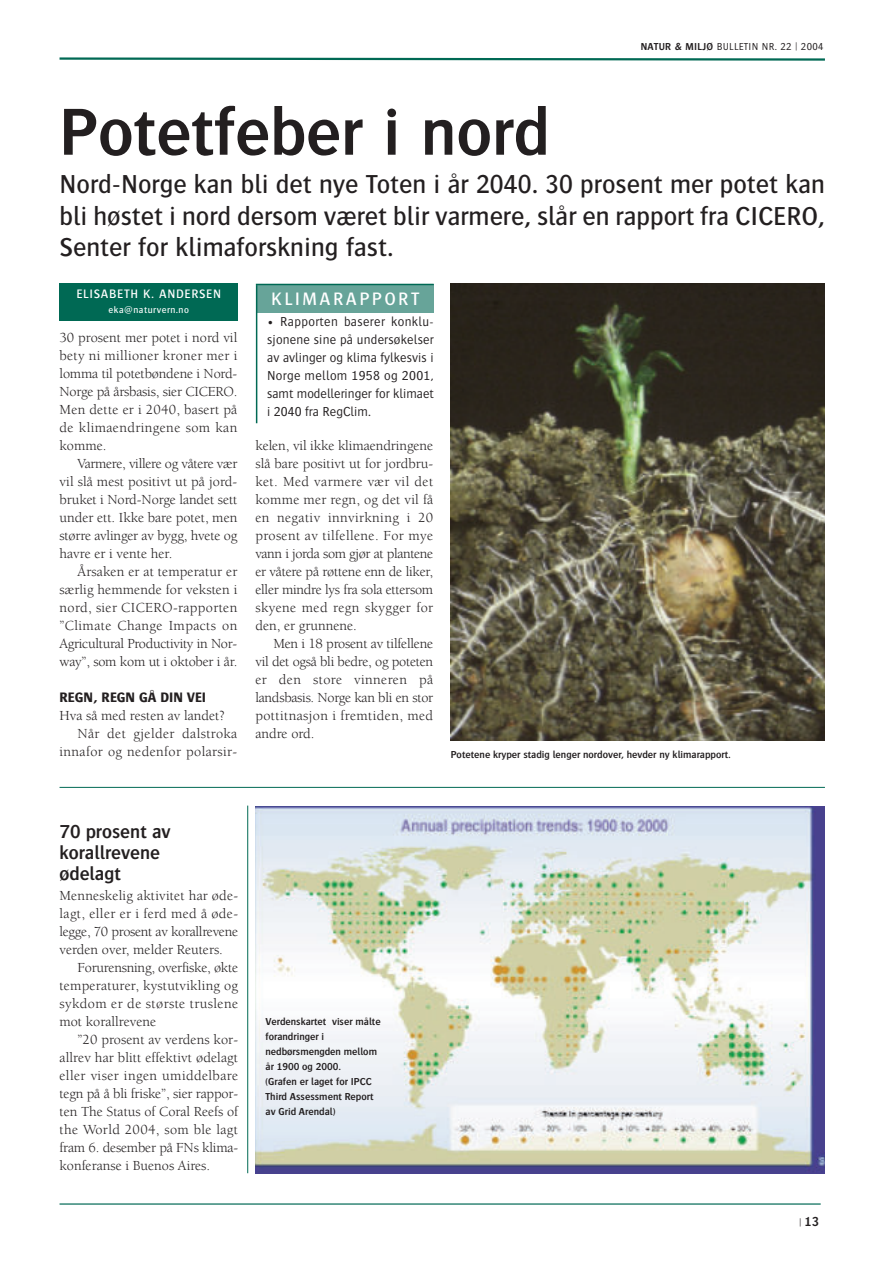
<style>
.page{position:relative;width:893px;height:1263px;background:#fff}
.page>*{position:absolute;margin:0;border:0;box-sizing:border-box;transform-origin:0 0}
.t1{font:600 69px "Bosis";color:#231f20}
.t2{font:500 27px/31.5px "Bosis";color:#231f20;text-align:justify}
.t3{font:600 19.5px/21px "Bosis";color:#231f20}
.t4{font:500 18.75px "Bosis";letter-spacing:.13em;color:#fff}
.t5{font:14.25px/18px "Berkeley";color:#231f20;text-align:justify}
.t6{font:14.25px "Berkeley";letter-spacing:.025em;color:#231f20}
.t7{font:700 14.25px "Bosis";color:#231f20}
.t8{font:300 13.5px/18px "Bosis";color:#231f20;text-align:justify}
.t9{font:600 13.5px "Bosis";color:#231f20}
.t10{font:500 12.75px "Bosis";letter-spacing:.05em;color:#fff}
.t11{font:600 10.5px/15px "Bosis";color:#231f20}
.t12{font:300 10.5px "Bosis";letter-spacing:.025em;color:#231f20}
.t13{font:500 9.75px "Bosis";letter-spacing:.05em;color:#fff}
.s1{font-weight:600}
.s2{font-size:10.5px}
</style>
<div class="page">
<svg style="left:59px;top:57px;width:766px;height:4px"></svg>
<hr style="left:60px;top:1203px;width:761px;height:1px;background:#006954">
<div style="left:60px;top:283px;width:178px;height:37px;background:#006954"></div>
<div style="left:257px;top:284px;width:177px;height:28px;background:#67a499"></div>
<hr style="left:256px;top:285px;width:1px;height:138px;background:#006954">
<hr style="left:256px;top:284px;width:178px;height:1px;background:#006954">
<img style="left:451px;top:284px;width:374px;height:457px">
<hr style="left:60px;top:787px;width:765px;height:1px;background:#006954">
<img style="left:255px;top:806px;width:570px;height:367px">
<hr style="left:247px;top:805px;width:1px;height:368px;background:#006954">
<p class="t12" style="left:641px;top:41px;width:184px"><span class="s1">NATUR &amp; MILJØ</span> BULLETIN NR. 22 | 2004</p>
<h1 class="t1" style="left:60px;top:97px;width:491px">Potetfeber i nord</h1>
<h2 class="t2" style="left:60px;top:170px;width:767px">Nord-Norge kan bli det nye Toten i år 2040. 30 prosent mer potet kan bli høstet i nord dersom været blir varmere, slår en rapport fra CICERO, Senter for klimaforskning fast.</h2>
<p class="t10" style="left:76px;top:289px;width:146px">ELISABETH K. ANDERSEN</p>
<p class="t13" style="left:109px;top:306px;width:82px">eka@naturvern.no</p>
<h3 class="t4" style="left:271px;top:291px;width:150px">KLIMARAPPORT</h3>
<p class="t8" style="left:267px;top:312px;width:168px">• Rapporten baserer kon klu - sjonene sine på undersøkelser av avlinger og klima fylkesvis i Norge mellom 1958 og 2001, samt modelleringer for klimaet i 2040 fra RegClim.</p>
<p class="t5" style="left:60px;top:329px;width:179px">30 prosent mer potet i nord vil bety ni millioner kroner mer i lomma til potetbøndene i Nord-Norge på årsbasis, sier CICERO.<br>Men dette er i 2040, basert på de klimaendringene som kan komme.</p>
<p class="t5" style="left:60px;top:455px;width:179px;text-indent:18px">Varmere, villere og våtere vær vil slå mest positivt ut på jord - bruket i Nord-Norge landet sett under ett. Ikke bare potet, men større avlinger av bygg, hvete og havre er i vente her.</p>
<p class="t5" style="left:60px;top:563px;width:179px;text-indent:18px">Årsaken er at tem pe ra tur er særlig hemmende for veksten i nord, sier CICERO-rapporten ”Climate Change Impacts on Agricultural Productivity in Nor - way”, som kom ut i oktober i år.</p>
<p class="t7" style="left:60px;top:690px;width:148px">REGN, REGN GÅ DIN VEI</p>
<p class="t5" style="left:60px;top:707px;width:167px">Hva så med resten av landet?</p>
<p class="t6" style="left:78px;top:726px;width:161px">Når det gjelder dalstroka</p>
<p class="t6" style="left:60px;top:744px;width:179px">inna for og nedenfor polar sir -</p>
<p class="t5" style="left:255px;top:437px;width:179px">kelen, vil ikke klimaendringene slå bare positivt ut for jord bru - ket. Med varmere vær vil det komme mer regn, og det vil få en negativ inn virk ning i 20 prosent av tilfellene. For mye vann i jorda som gjør at plantene er våtere på røttene enn de liker, eller mindre lys fra sola ettersom skyene med regn skygger for den, er grunnene.</p>
<p class="t5" style="left:255px;top:635px;width:179px;text-indent:18px">Men i 18 prosent av til fel lene vil det også bli bedre, og poteten er den store vinneren på landsbasis. Norge kan bli en stor pottitnasjon i fremtiden, med andre ord.</p>
<p class="t11" style="left:451px;top:747px;width:281px">Potetene kryper stadig lenger nordover, hevder ny klimarapport.</p>
<h3 class="t3" style="left:60px;top:821px;width:113px">70 prosent av korallrevene ødelagt</h3>
<p class="t5" style="left:60px;top:887px;width:180px">Menneskelig aktivitet har øde - lagt, eller er i ferd med å øde - legge, 70 prosent av korallrevene verden over, melder Reuters.</p>
<p class="t5" style="left:60px;top:959px;width:180px;text-indent:18px">For urensning, overfiske, økte temperaturer, kystutvikling og sykdom er de største truslene mot korallrevene</p>
<p class="t5" style="left:60px;top:1031px;width:180px;text-indent:18px">”20 prosent av verdens kor - all rev har blitt effektivt ødelagt eller viser ingen umiddelbare tegn på å bli friske”, sier rappor - ten The Status of Coral Reefs of the World 2004, som ble lagt fram 6. desember på FNs klima - konferanse i Buenos Aires.</p>
<p class="t11" style="left:266px;top:1014px;width:117px">Verdenskartet viser målte forandringer i nedbørsmengden mellom år 1900 og 2000.<br>(Grafen er laget for IPCC<br>Third Assessment Report av Grid Arendal)</p>
<p class="t9" style="left:799px;top:1214px;width:22px"><span class="s2">|</span> 13</p>
</div>
